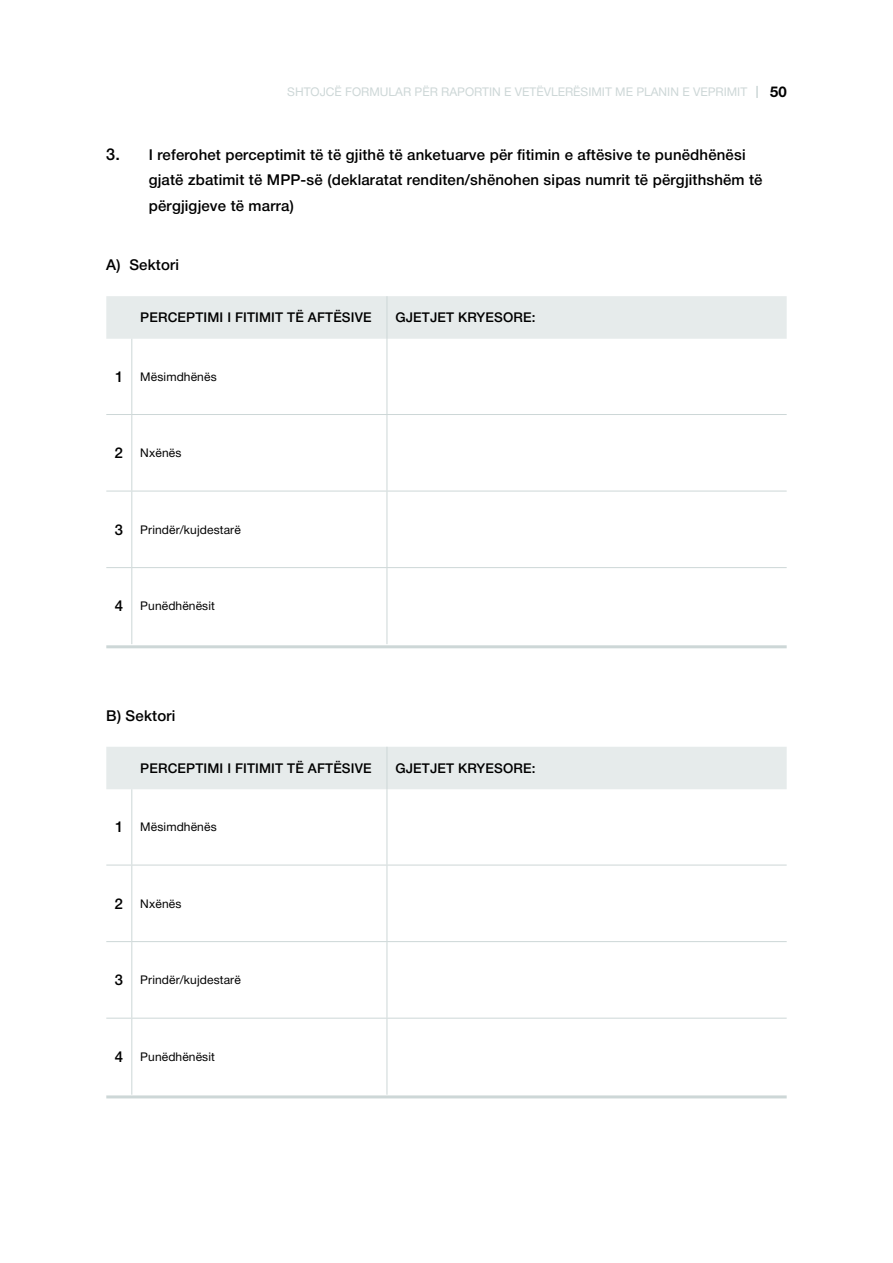
<style>
.page{position:relative;width:893px;height:1263px;background:#fff}
.page>*{position:absolute;margin:0;border:0;box-sizing:border-box;transform-origin:0 0}
.Letters_list_Anex{font:500 15px/25.5px "Helvetica Neue";letter-spacing:.01em;color:#000}
.Table_numbers{font:500 15px "Helvetica Neue";color:#000}
.t1{font:700 15px "Helvetica Neue";color:#000}
.Anex_Table_Header{font:500 13.5px "Helvetica Neue";letter-spacing:.01em;color:#000}
.Table_Text{font:12px "Helvetica Neue";letter-spacing:.01em;color:#000}
.Pg__Description{font:12px "Helvetica Neue";color:#cdd7d7}
.s1{font-size:16.5px}
</style>
<div class="page">
<svg style="left:756px;top:86px;width:2px;height:12px"></svg>
<hr style="left:106px;top:645px;width:681px;height:3px;background:#cdd7d7">
<hr style="left:106px;top:1095px;width:681px;height:3px;background:#cdd7d7">
<div style="left:106px;top:296px;width:681px;height:43px;background:#e6ebeb"></div>
<hr style="left:386px;top:296px;width:1px;height:43px;background:#cdd7d7">
<hr style="left:386px;top:339px;width:1px;height:75px;background:#cdd7d7">
<svg style="left:106px;top:414px;width:26px;height:1px"></svg>
<hr style="left:132px;top:414px;width:255px;height:1px;background:#cdd7d7">
<hr style="left:387px;top:414px;width:400px;height:1px;background:#cdd7d7">
<hr style="left:386px;top:415px;width:1px;height:76px;background:#cdd7d7">
<svg style="left:106px;top:491px;width:25px;height:1px"></svg>
<hr style="left:132px;top:491px;width:255px;height:1px;background:#cdd7d7">
<hr style="left:387px;top:491px;width:400px;height:1px;background:#cdd7d7">
<hr style="left:386px;top:491px;width:1px;height:76px;background:#cdd7d7">
<svg style="left:106px;top:567px;width:26px;height:1px"></svg>
<hr style="left:132px;top:567px;width:255px;height:1px;background:#cdd7d7">
<hr style="left:387px;top:567px;width:400px;height:1px;background:#cdd7d7">
<hr style="left:386px;top:568px;width:1px;height:76px;background:#cdd7d7">
<hr style="left:131px;top:339px;width:1px;height:75px;background:#cdd7d7">
<hr style="left:131px;top:415px;width:1px;height:76px;background:#cdd7d7">
<hr style="left:131px;top:491px;width:1px;height:76px;background:#cdd7d7">
<hr style="left:131px;top:568px;width:1px;height:76px;background:#cdd7d7">
<div style="left:106px;top:747px;width:681px;height:42px;background:#e6ebeb"></div>
<hr style="left:386px;top:747px;width:1px;height:42px;background:#cdd7d7">
<hr style="left:386px;top:789px;width:1px;height:76px;background:#cdd7d7">
<svg style="left:106px;top:865px;width:25px;height:1px"></svg>
<hr style="left:132px;top:865px;width:255px;height:1px;background:#cdd7d7">
<hr style="left:387px;top:865px;width:400px;height:1px;background:#cdd7d7">
<hr style="left:386px;top:865px;width:1px;height:76px;background:#cdd7d7">
<svg style="left:106px;top:941px;width:26px;height:1px"></svg>
<hr style="left:132px;top:941px;width:255px;height:1px;background:#cdd7d7">
<hr style="left:387px;top:941px;width:400px;height:1px;background:#cdd7d7">
<hr style="left:386px;top:942px;width:1px;height:76px;background:#cdd7d7">
<svg style="left:106px;top:1018px;width:25px;height:1px"></svg>
<hr style="left:132px;top:1018px;width:255px;height:1px;background:#cdd7d7">
<hr style="left:387px;top:1018px;width:400px;height:1px;background:#cdd7d7">
<hr style="left:386px;top:1018px;width:1px;height:77px;background:#cdd7d7">
<hr style="left:131px;top:789px;width:1px;height:76px;background:#cdd7d7">
<hr style="left:131px;top:865px;width:1px;height:76px;background:#cdd7d7">
<hr style="left:131px;top:942px;width:1px;height:76px;background:#cdd7d7">
<hr style="left:131px;top:1018px;width:1px;height:77px;background:#cdd7d7">
<p class="Pg__Description" style="left:287px;top:83px;width:462px">SHTOJCË FORMULAR PËR RAPORTIN E VETËVLERËSIMIT ME PLANIN E VEPRIMIT</p>
<p class="t1" style="left:770px;top:80px;width:18px">50</p>
<p class="Letters_list_Anex" style="left:149px;top:140px;width:615px;text-indent:-43px"><span class="s1">3.</span> I referohet perceptimit të të gjithë të anketuarve për fitimin e aftësive te punëdhënësi gjatë zbatimit të MPP-së (deklaratat renditen/shënohen sipas numrit të përgjithshëm të përgjigjeve të marra)</p>
<p class="Letters_list_Anex" style="left:106px;top:251px;width:74px">A) Sektori</p>
<p class="Anex_Table_Header" style="left:140px;top:307px;width:233px">PERCEPTIMI I FITIMIT TË AFTËSIVE</p>
<p class="Anex_Table_Header" style="left:395px;top:307px;width:141px">GJETJET KRYESORE:</p>
<p class="Table_numbers" style="left:115px;top:364px;width:10px">1</p>
<p class="Table_Text" style="left:140px;top:368px;width:78px">Mësimdhënës</p>
<p class="Table_numbers" style="left:115px;top:441px;width:10px">2</p>
<p class="Table_Text" style="left:140px;top:444px;width:43px">Nxënës</p>
<p class="Table_numbers" style="left:115px;top:517px;width:10px">3</p>
<p class="Table_Text" style="left:140px;top:521px;width:102px">Prindër/kujdestarë</p>
<p class="Table_numbers" style="left:115px;top:594px;width:10px">4</p>
<p class="Table_Text" style="left:140px;top:597px;width:76px">Punëdhënësit</p>
<p class="Letters_list_Anex" style="left:106px;top:702px;width:71px">B) Sektori</p>
<p class="Anex_Table_Header" style="left:140px;top:757px;width:233px">PERCEPTIMI I FITIMIT TË AFTËSIVE</p>
<p class="Anex_Table_Header" style="left:395px;top:757px;width:141px">GJETJET KRYESORE:</p>
<p class="Table_numbers" style="left:115px;top:815px;width:10px">1</p>
<p class="Table_Text" style="left:140px;top:818px;width:78px">Mësimdhënës</p>
<p class="Table_numbers" style="left:115px;top:891px;width:10px">2</p>
<p class="Table_Text" style="left:140px;top:895px;width:43px">Nxënës</p>
<p class="Table_numbers" style="left:115px;top:968px;width:10px">3</p>
<p class="Table_Text" style="left:140px;top:971px;width:102px">Prindër/kujdestarë</p>
<p class="Table_numbers" style="left:115px;top:1044px;width:10px">4</p>
<p class="Table_Text" style="left:140px;top:1048px;width:76px">Punëdhënësit</p>
</div>
